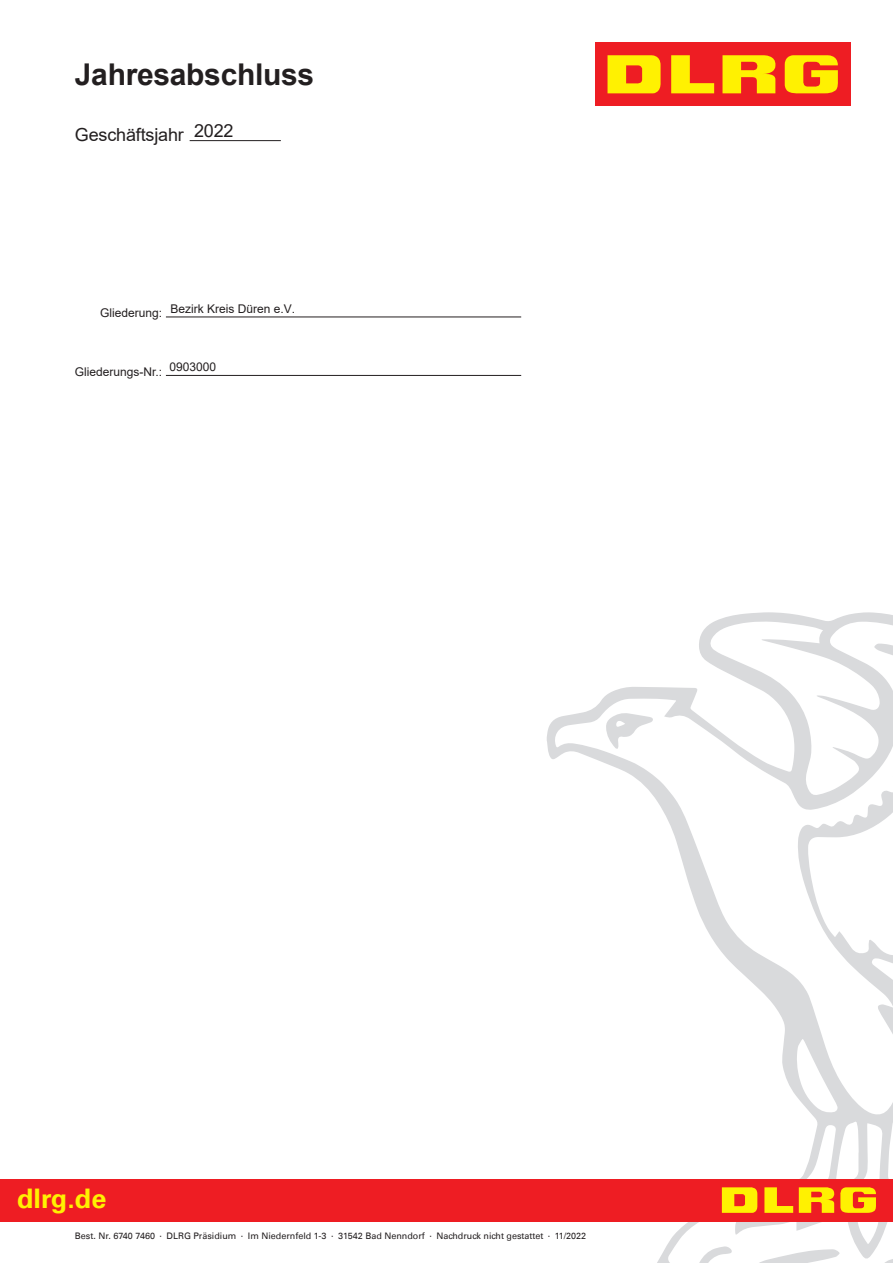
<style>
.page{position:relative;width:893px;height:1263px;background:#fff}
.page>*{position:absolute;margin:0;border:0;box-sizing:border-box;transform-origin:0 0}
.t1{font:700 30px "Arial";letter-spacing:-.01em;color:#231f20}
.t2{font:700 27px "DLRG Univers";color:#fff101}
.t3{font:18px "Arial";letter-spacing:-.01em;color:#231f20}
.t4{font:18px "Arial";color:#221e1f}
.t5{font:12px "Arial";color:#231f20}
.t6{font:12px "Arial";color:#221e1f}
.t7{font:9px "DLRG Univers";color:#231f20}
</style>
<div class="page">
<svg style="left:547px;top:612px;width:346px;height:651px"></svg>
<svg style="left:606px;top:712px;width:47px;height:37px"></svg>
<div style="left:595px;top:43px;width:256px;height:63px;background:#ee1d23"></div>
<svg style="left:607px;top:55px;width:231px;height:39px"></svg>
<div style="left:0;top:1179px;width:893px;height:42px;background:#ee1d23"></div>
<svg style="left:722px;top:1187px;width:154px;height:26px"></svg>
<hr style="left:190px;top:140px;width:91px;height:1px;background:#231f20">
<hr style="left:166px;top:317px;width:355px;height:1px;background:#231f20">
<hr style="left:166px;top:375px;width:355px;height:1px;background:#231f20">
<h1 class="t1" style="left:75px;top:54px;width:241px">Jahresabschluss</h1>
<h3 class="t3" style="left:75px;top:122px;width:110px">Geschäftsjahr</h3>
<h3 class="t4" style="left:194px;top:118px;width:41px">2022</h3>
<h3 class="t5" style="left:100px;top:305px;width:64px">Gliederung:</h3>
<h3 class="t6" style="left:170px;top:301px;width:126px">Bezirk Kreis Düren e.V.</h3>
<h3 class="t5" style="left:75px;top:363px;width:89px">Gliederungs-Nr.:</h3>
<h3 class="t6" style="left:169px;top:358px;width:48px">0903000</h3>
<h2 class="t2" style="left:17px;top:1183px;width:91px">dlrg.de</h2>
<p class="t7" style="left:75px;top:1230px;width:513px">Best. Nr. 6740 7460 · DLRG Präsidium · Im Niedernfeld 1-3 · 31542 Bad Nenndorf · Nachdruck nicht gestattet · 11/2022</p>
</div>
